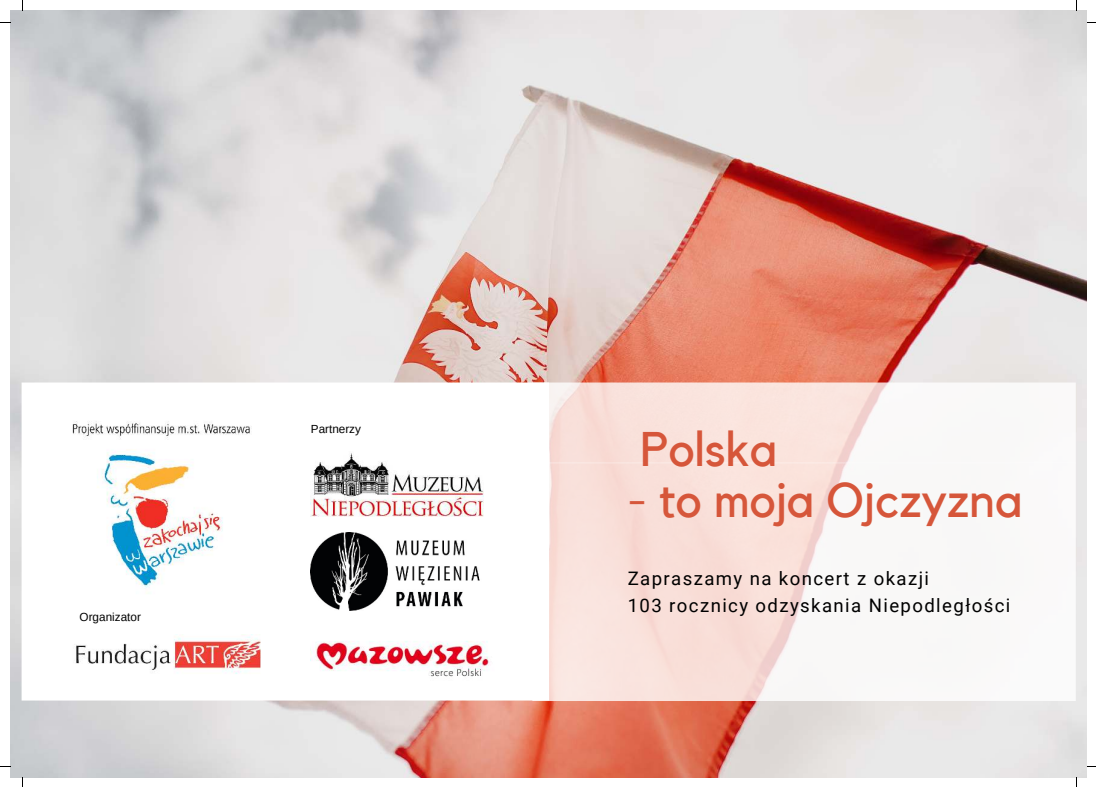
<style>
.page{position:relative;width:1096px;height:787px;background:#fff}
.page>*{position:absolute;margin:0;border:0;box-sizing:border-box;transform-origin:0 0}
.t1{font:48.5px "Kollektif";color:#d6563a}
.t2{font:18.62px/27.2px "Roboto";letter-spacing:.075em;color:#000}
.t3{font:11.75px "Arimo";color:#000}
</style>
<div class="page">
<img style="left:10px;top:10px;width:1076px;height:768px">
<svg style="left:532px;top:463px;width:543px;height:238px;fill:#f9f7f6"></svg>
<svg style="left:22px;top:382px;width:527px;height:318px"></svg>
<img style="left:311px;top:451px;width:172px;height:66px">
<img style="left:68px;top:635px;width:198px;height:43px">
<img style="left:68px;top:411px;width:184px;height:199px">
<svg style="left:532px;top:382px;width:543px;height:81px;fill:#fae5df"></svg>
<img style="left:311px;top:533px;width:170px;height:77px">
<img style="left:311px;top:632px;width:184px;height:48px">
<p class="t3" style="left:80px;top:609px;width:63px">Organizator</p>
<p class="t3" style="left:311px;top:422px;width:52px">Partnerzy</p>
<h1 class="t1" style="left:640px;top:421px;width:137px">Polska</h1>
<h1 class="t1" style="left:628px;top:471px;width:395px">- to moja Ojczyzna</h1>
<p class="t2" style="left:627px;top:564px;width:384px">Zapraszamy na koncert z okazji<br>103 rocznicy odzyskania Niepodległości</p>
</div>
